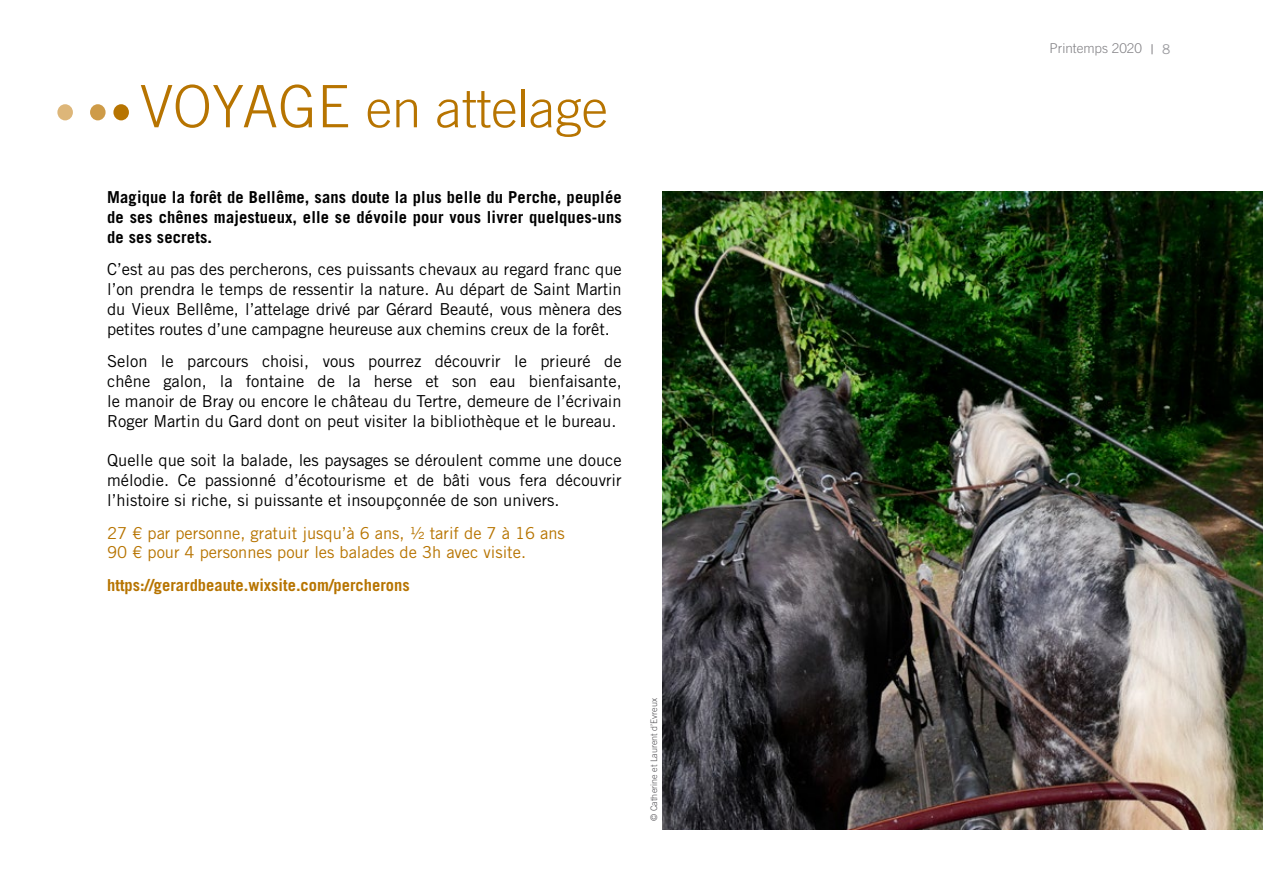
<style>
.page{position:relative;width:1263px;height:893px;background:#fff}
.page>*{position:absolute;margin:0;border:0;box-sizing:border-box;transform-origin:0 0}
.t1{font:300 52.5px "Trade Gothic LT Std";color:#b77400}
.t2{font:16.5px/19.8px "Trade Gothic LT Std";color:#000;text-align:justify}
.t3{font:700 16.5px/19.8px "Trade Gothic LT Std";letter-spacing:.01em;color:#000;text-align:justify}
.t4{font:16.5px/19.8px "Trade Gothic LT Std";color:#b77400}
.t5{font:700 16.5px "Trade Gothic LT Std";color:#b77400}
.t6{font:300 13.5px "Trade Gothic LT Std";color:#818084}
.t7{font:13.5px "Trade Gothic LT Std";color:#9c9ca0}
.t8{font:300 9px "Trade Gothic LT Std";color:#504f53}
.s1{font-size:58.5px}
</style>
<div class="page">
<div style="left:57px;top:104px;width:16px;height:16px;background:#ddb679;border-radius:50%"></div>
<div style="left:113px;top:104px;width:16px;height:16px;background:#b77400;border-radius:50%"></div>
<div style="left:90px;top:104px;width:16px;height:16px;background:#ce9b48;border-radius:50%"></div>
<img style="left:662px;top:191px;width:601px;height:638px">
<h1 class="t1" style="left:140px;top:77px;width:469px"><span class="s1">VOYAGE</span> en attelage</h1>
<p class="t3" style="left:107px;top:187px;width:516px">Magique la forêt de Bellême, sans doute la plus belle du Perche, peuplée de ses chênes majestueux, elle se dévoile pour vous livrer quelques-uns de ses secrets.</p>
<p class="t2" style="left:107px;top:259px;width:516px">C’est au pas des percherons, ces puissants chevaux au regard franc que l’on prendra le temps de ressentir la nature. Au départ de Saint Martin du Vieux Bellême, l’attelage drivé par Gérard Beauté, vous mènera des petites routes d’une campagne heureuse aux chemins creux de la forêt.</p>
<p class="t2" style="left:107px;top:351px;width:516px">Selon le parcours choisi, vous pourrez découvrir le prieuré de chêne galon, la fontaine de la herse et son eau bienfaisante, le manoir de Bray ou encore le château du Tertre, demeure de l’écrivain Roger Martin du Gard dont on peut visiter la bibliothèque et le bureau.</p>
<p class="t2" style="left:107px;top:450px;width:516px">Quelle que soit la balade, les paysages se déroulent comme une douce mélodie. Ce passionné d’écotourisme et de bâti vous fera découvrir l’histoire si riche, si puissante et insoupçonnée de son univers.</p>
<p class="t4" style="left:107px;top:523px;width:459px">27 € par personne, gratuit jusqu’à 6 ans, ½ tarif de 7 à 16 ans<br>90 € pour 4 personnes pour les balades de 3h avec visite.</p>
<p class="t5" style="left:107px;top:575px;width:304px">https://gerardbeaute.wixsite.com/percherons</p>
<p class="t8" style="left:649px;top:821px;width:124px;rotate:-90deg">© Catherine et Laurent d’Evreux</p>
<p class="t6" style="left:1050px;top:41px;width:94px">Printemps 2020</p>
<p class="t7" style="left:1162px;top:41px;width:10px">8</p>
</div>
